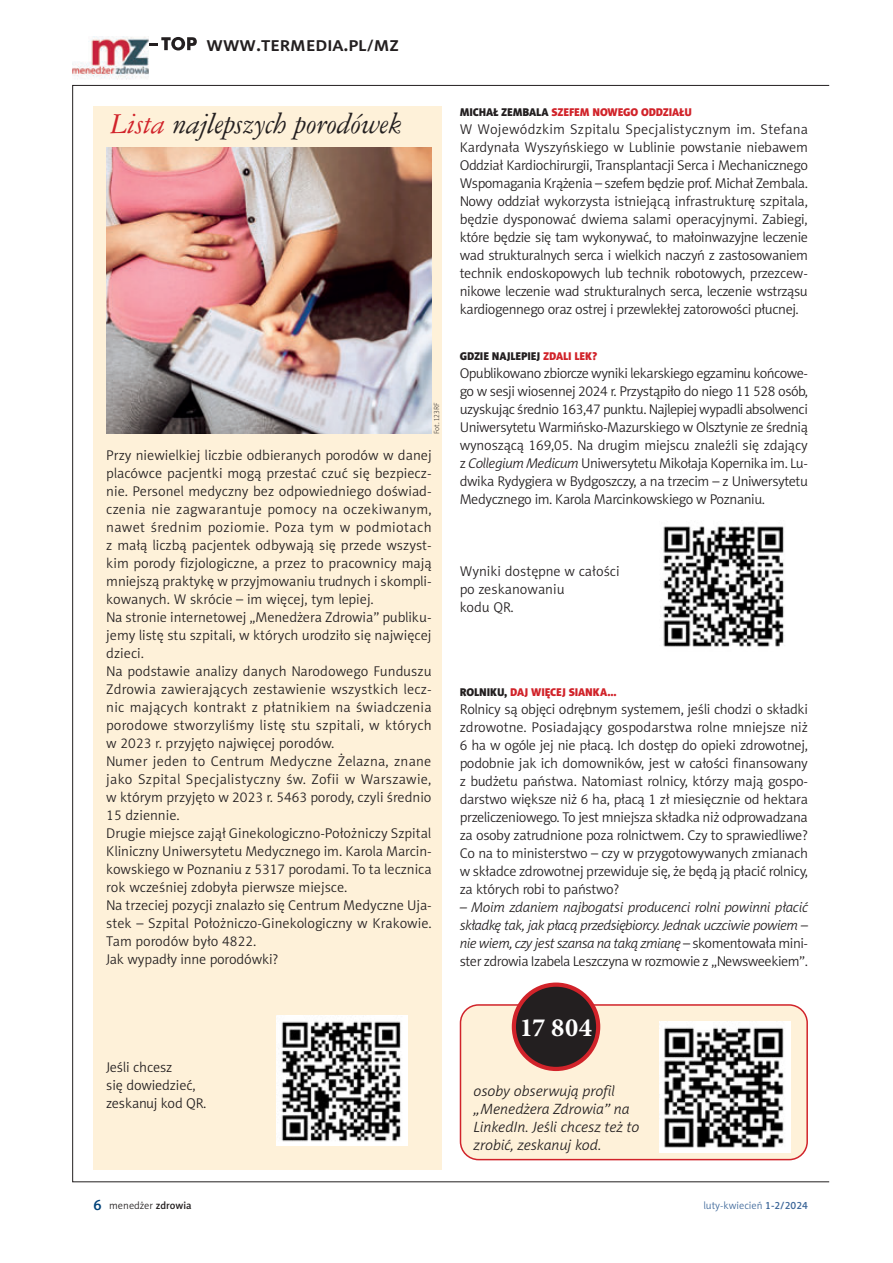
<style>
.page{position:relative;width:893px;height:1263px;background:#fff}
.page>*{position:absolute;margin:0;border:0;box-sizing:border-box;transform-origin:0 0}
.TOP_tytul_3_kursywa{font:italic 27px "Ameri Garmnd PL";letter-spacing:-.005em;color:#231f20}
.TOP_liczba{font:700 26.4px "Minion Pro";color:#fff}
.TOP_tekst{font:21px "Naomi Sans EFN Medium";color:#231f20}
.TOP_kolko_tekst{font:italic 15px/18px "Naomi Sans EFN Light";color:#231f20}
.TOP_tekst-2{font:14.25px/18px "Naomi Sans EFN Light";letter-spacing:-.01em;color:#231f20;text-align:justify}
.TOP_tekst-3{font:italic 14.25px/18px "Naomi Sans EFN Light";letter-spacing:-.03em;color:#231f20;text-align:justify}
.TOP_tytul_1{font:11.25px "Naomi Sans EFN Black";letter-spacing:-.01em;color:#d1232a}
.TOP_tytul_1-2{font:11.25px "Naomi Sans EFN Black";letter-spacing:-.01em;color:#231f20}
.t1{font:10.5px "Naomi Sans EFN Light";color:#3d6799}
.t2{font:10.5px "Naomi Sans EFN Light";color:#231f20}
.fot_autor{font:7.5px "Naomi Sans EFN Thin";color:#231f20}
.s1{font-size:16.5px}
.s2{color:#d1232a}
.s3{color:#231f20}
.s4{font-style:italic}
.s5{font-style:normal}
.s6{font-family:"Naomi Sans EFN Medium";font-size:15px;color:#004279}
.s7{font-family:"Naomi Sans EFN Medium"}
</style>
<div class="page">
<svg style="left:149px;top:37px;width:48px;height:13px"></svg>
<img style="left:72px;top:36px;width:77px;height:44px">
<div style="left:94px;top:106px;width:348px;height:1063px;background:#fef1d9"></div>
<img style="left:106px;top:147px;width:326px;height:287px">
<div style="left:460px;top:1005px;width:347px;height:154px;background:#fef1d9;border-radius:18px"></div>
<div style="left:460px;top:1004px;width:348px;height:156px;border:2px solid #d1232a;border-radius:18px"></div>
<div style="left:514px;top:985px;width:84px;height:84px;background:#231f20;border-radius:50%"></div>
<div style="left:512px;top:982px;width:88px;height:89px;border:4px solid #d1232a;border-radius:50%"></div>
<img style="left:659px;top:1022px;width:131px;height:130px">
<img style="left:663px;top:526px;width:121px;height:121px">
<img style="left:276px;top:1015px;width:132px;height:131px">
<p class="TOP_tekst" style="left:207px;top:32px;width:194px">www.termedia.pl<span class="s1">/</span>mz</p>
<p class="TOP_tytul_3_kursywa" style="left:111px;top:105px;width:294px"><span class="s2">Lista</span> najlepszych porodówek</p>
<p class="fot_autor" style="left:433px;top:434px;width:32px;rotate:-90deg">Fot. 123RF</p>
<p class="TOP_tekst-2" style="left:106px;top:447px;width:327px">Przy niewielkiej liczbie odbieranych porodów w danej placówce pacjentki mogą przestać czuć się bezpiecz&shy;nie. Personel medyczny bez odpowiedniego doświad&shy;czenia nie zagwarantuje pomocy na oczekiwanym, nawet średnim poziomie. Poza tym w podmiotach z małą liczbą pacjentek odbywają się przede wszyst&shy;kim porody fizjologiczne, a przez to pracownicy mają mniejszą praktykę w przyjmowaniu trudnych i skompli&shy;kowanych. W skrócie – im więcej, tym lepiej.</p>
<p class="TOP_tekst-2" style="left:106px;top:609px;width:327px">Na stronie internetowej „Menedżera Zdrowia” publiku&shy;jemy listę stu szpitali, w których urodziło się najwięcej dzieci.</p>
<p class="TOP_tekst-2" style="left:106px;top:663px;width:327px">Na podstawie analizy danych Narodowego Funduszu Zdrowia zawierających zestawienie wszystkich lecz&shy;nic mających kontrakt z płatnikiem na świadczenia porodowe stworzyliśmy listę stu szpitali, w których w 2023 r. przyjęto najwięcej porodów.</p>
<p class="TOP_tekst-2" style="left:106px;top:753px;width:327px">Numer jeden to Centrum Medyczne Żelazna, znane jako Szpital Specjalistyczny św. Zofii w Warszawie, w którym przyjęto w 2023 r. 5463 porody, czyli średnio 15 dziennie.</p>
<p class="TOP_tekst-2" style="left:106px;top:825px;width:327px">Drugie miejsce zajął Ginekologiczno-Położniczy Szpital Kliniczny Uniwersytetu Medycznego im. Karola Marcin&shy;kowskiego w Poznaniu z 5317 porodami. To ta lecznica rok wcześniej zdobyła pierwsze miejsce.</p>
<p class="TOP_tekst-2" style="left:106px;top:896px;width:327px">Na trzeciej pozycji znalazło się Centrum Medyczne Uja&shy;stek – Szpital Położniczo-Ginekologiczny w Krakowie.<br>Tam porodów było 4822.</p>
<p class="TOP_tekst-2" style="left:106px;top:950px;width:174px">Jak wypadły inne porodówki?</p>
<p class="TOP_tekst-2" style="left:106px;top:1058px;width:68px">Jeśli chcesz</p>
<p class="TOP_tekst-2" style="left:106px;top:1076px;width:91px">się dowiedzieć,</p>
<p class="TOP_tekst-2" style="left:106px;top:1094px;width:101px">zeskanuj kod QR.</p>
<p class="TOP_tytul_1" style="left:460px;top:105px;width:234px"><span class="s3">MICHAŁ ZEMBALA</span> SZEFEM NOWEGO ODDZIAŁU</p>
<p class="TOP_tekst-2" style="left:460px;top:120px;width:350px">W Wojewódzkim Szpitalu Specjalistycznym im. Stefana Kardynała Wyszyńskiego w Lublinie powstanie niebawem Oddział Kardiochirurgii, Transplantacji Serca i Mechanicznego Wspomagania Krążenia – szefem będzie prof. Michał Zembala.</p>
<p class="TOP_tekst-2" style="left:460px;top:192px;width:350px">Nowy oddział wykorzysta istniejącą infrastrukturę szpitala, będzie dysponować dwiema salami operacyjnymi. Zabiegi, które będzie się tam wykonywać, to małoinwazyjne leczenie wad strukturalnych serca i wielkich naczyń z zastosowaniem technik endoskopowych lub technik robotowych, przezcew&shy;nikowe leczenie wad strukturalnych serca, leczenie wstrząsu kardiogennego oraz ostrej i przewlekłej zatorowości płucnej.</p>
<p class="TOP_tytul_1-2" style="left:460px;top:349px;width:139px">GDZIE NAJLEPIEJ <span class="s2">ZDALI LEK?</span></p>
<p class="TOP_tekst-2" style="left:460px;top:364px;width:350px">Opublikowano zbiorcze wyniki lekarskiego egzaminu końcowe&shy;go w sesji wiosennej 2024 r. Przystąpiło do niego 11 528 osób, uzyskując średnio 163,47 punktu. Najlepiej wypadli absolwenci Uniwersytetu Warmińsko-Mazurskiego w Olsztynie ze średnią wynoszącą 169,05. Na drugim miejscu znaleźli się zdający z <span class="s4">Collegium Medicum</span> Uniwersytetu Mikołaja Kopernika im. Lu&shy;dwika Rydygiera w Bydgoszczy, a na trzecim – z Uniwersytetu Medycznego im. Karola Marcinkowskiego w Poznaniu.</p>
<p class="TOP_tekst-2" style="left:460px;top:562px;width:161px">Wyniki dostępne w całości</p>
<p class="TOP_tekst-2" style="left:460px;top:580px;width:106px">po zeskanowaniu</p>
<p class="TOP_tekst-2" style="left:460px;top:598px;width:55px">kodu QR.</p>
<p class="TOP_tytul_1" style="left:460px;top:685px;width:159px"><span class="s3">ROLNIKU,</span> DAJ WIĘCEJ SIANKA...</p>
<p class="TOP_tekst-2" style="left:460px;top:700px;width:350px">Rolnicy są objęci odrębnym systemem, jeśli chodzi o składki zdrowotne. Posiadający gospodarstwa rolne mniejsze niż 6 ha w ogóle jej nie płacą. Ich dostęp do opieki zdrowotnej, podobnie jak ich domowników, jest w całości finansowany z budżetu państwa. Natomiast rolnicy, którzy mają gospo&shy;darstwo większe niż 6 ha, płacą 1 zł miesięcznie od hektara przeliczeniowego. To jest mniejsza składka niż odprowadzana za osoby zatrudnione poza rolnictwem. Czy to sprawiedliwe?<br>Co na to ministerstwo – czy w przygotowywanych zmianach w składce zdrowotnej przewiduje się, że będą ją płacić rolnicy, za których robi to państwo?</p>
<p class="TOP_tekst-3" style="left:460px;top:898px;width:350px">– Moim zdaniem najbogatsi producenci rolni powinni płacić składkę tak, jak płacą przedsiębiorcy. Jednak uczciwie powiem – nie wiem, czy jest szansa na taką zmianę <span class="s5">– skomentowała mini&shy;ster zdrowia Izabela Leszczyna w rozmowie z „Newsweekiem”.</span></p>
<p class="TOP_liczba" style="left:520px;top:1009px;width:74px">17 804</p>
<p class="TOP_kolko_tekst" style="left:474px;top:1082px;width:167px">osoby obserwują profil „Menedżera Zdrowia” na<br>LinkedIn. Jeśli chcesz też to zrobić, zeskanuj kod.</p>
<p class="t2" style="left:94px;top:1199px;width:100px"><span class="s6">6</span> menedżer <span class="s7">zdrowia</span></p>
<p class="t1" style="left:703px;top:1199px;width:106px">luty-kwiecień <span class="s7">1-2/2024</span></p>
</div>
